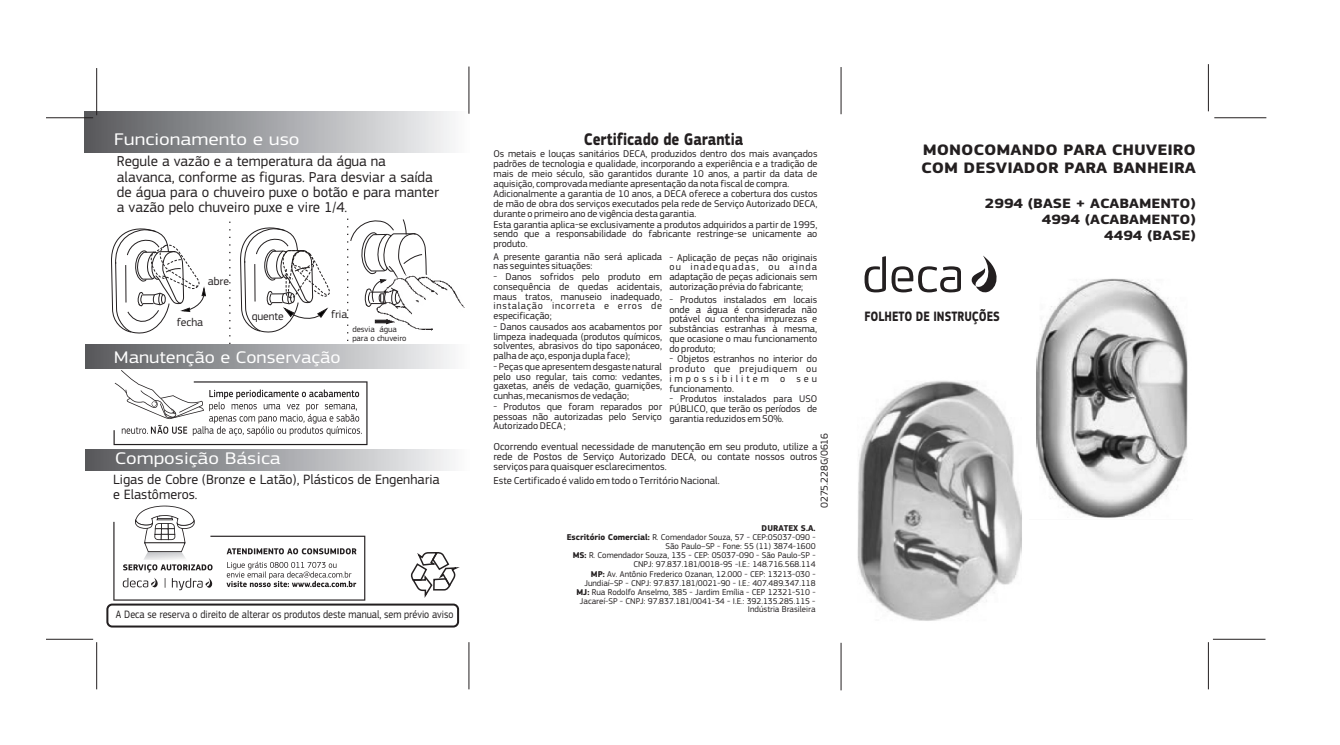
<style>
.page{position:relative;width:1340px;height:745px;background:#fff}
.page>*{position:absolute;margin:0;border:0;box-sizing:border-box;transform-origin:0 0}
.t1{font:17.5px "PF Square Sans Pro";color:#fff;scale:1.15 1}
.t2{font:700 17.5px "PF Square Sans Pro";color:#231f20;scale:.84 1}
.t3{font:17.5px "PF Square Sans Pro";color:#fff;scale:1.21 1}
.t4{font:17.5px "PF Square Sans Pro";color:#fff;scale:1.2 1}
.t5{font:700 15.75px/18px "PF Square Sans Pro";color:#231f20;scale:1.14 1}
.t6{font:14.88px/15px "PF Square Sans Pro";color:#231f20}
.t7{font:700 14.17px "PF Square Sans Pro";color:#231f20;scale:.82 1}
.t8{font:14px/14.9px "PF Square Sans Pro";color:#231f20}
.t9{font:700 14px/16.1px "PF Square Sans Pro";color:#231f20;text-align:right;scale:1.14 1}
.t10{font:11.55px "PF Square Sans Pro";color:#231f20}
.t11{font:11.38px "PF Square Sans Pro";color:#231f20}
.t12{font:11.2px "PF Square Sans Pro";color:#231f20;scale:.9 1}
.t13{font:10.5px/10.2px "PF Square Sans Pro";color:#231f20;text-align:justify}
.t14{font:10.15px/9.8px "PF Square Sans Pro";color:#231f20;text-align:justify}
.t15{font:8.75px/9.1px "PF Square Sans Pro";color:#231f20;text-align:right}
.t16{font:8.58px/9.1px "PF Square Sans Pro";color:#231f20}
.s1{font-weight:700}
</style>
<div class="page">
<div style="left:85px;top:111px;width:384px;height:42px;background:linear-gradient(to right,#57585c,#f9f9fb)"></div>
<hr style="left:96px;top:68px;width:1px;height:47px;background:#231f20">
<hr style="left:46px;top:117px;width:47px;height:1px;background:#231f20">
<hr style="left:46px;top:638px;width:47px;height:1px;background:#231f20">
<hr style="left:96px;top:641px;width:1px;height:48px;background:#231f20">
<hr style="left:468px;top:641px;width:1px;height:48px;background:#231f20">
<hr style="left:840px;top:642px;width:1px;height:48px;background:#231f20">
<hr style="left:1208px;top:641px;width:1px;height:48px;background:#231f20">
<hr style="left:1212px;top:638px;width:53px;height:1px;background:#231f20">
<hr style="left:1208px;top:64px;width:1px;height:47px;background:#231f20">
<hr style="left:1214px;top:117px;width:52px;height:1px;background:#231f20">
<hr style="left:840px;top:67px;width:1px;height:47px;background:#231f20">
<hr style="left:468px;top:66px;width:1px;height:48px;background:#231f20">
<div style="left:106px;top:603px;width:353px;height:24px;border:2px solid #231f20;border-radius:5px"></div>
<div style="left:86px;top:449px;width:383px;height:21px;background:linear-gradient(to right,#57585c,#f9fafb)"></div>
<svg style="left:229px;top:221px;width:1px;height:123px"></svg>
<svg style="left:111px;top:228px;width:95px;height:106px"></svg>
<svg style="left:240px;top:227px;width:90px;height:106px"></svg>
<img style="left:427px;top:274px;width:38px;height:57px">
<svg style="left:347px;top:218px;width:80px;height:123px"></svg>
<div style="left:86px;top:344px;width:383px;height:24px;background:linear-gradient(to right,#57585c,#f9fafb)"></div>
<svg style="left:864px;top:256px;width:97px;height:36px"></svg>
<svg style="left:971px;top:255px;width:26px;height:38px"></svg>
<svg style="left:410px;top:552px;width:48px;height:45px"></svg>
<img style="left:1036px;top:278px;width:152px;height:240px">
<img style="left:857px;top:380px;width:165px;height:241px">
<svg style="left:113px;top:370px;width:254px;height:75px"></svg>
<svg style="left:113px;top:505px;width:252px;height:95px"></svg>
<h1 class="t3" style="left:114px;top:132px;width:155px">Funcionamento e uso</h1>
<h3 class="t6" style="left:117px;top:155px;width:324px">Regule a vazão e a temperatura da água na alavanca, conforme as figuras. Para desviar a saída de água para o chuveiro puxe o botão e para manter a vazão pelo chuveiro puxe e vire 1/4.</h3>
<p class="t10" style="left:208px;top:276px;width:23px">abre</p>
<p class="t10" style="left:177px;top:317px;width:28px">fecha</p>
<p class="t11" style="left:252px;top:311px;width:34px">quente</p>
<p class="t11" style="left:331px;top:309px;width:18px">fria</p>
<p class="t16" style="left:352px;top:325px;width:56px">desvia água para o chuveiro</p>
<h1 class="t1" style="left:114px;top:349px;width:199px">Manutenção e Conservação</h1>
<h1 class="t4" style="left:115px;top:450px;width:140px">Composição Básica</h1>
<h3 class="t8" style="left:113px;top:473px;width:328px">Ligas de Cobre (Bronze e Latão), Plásticos de Engenharia e Elastômeros.</h3>
<p class="t12" style="left:116px;top:609px;width:376px">A Deca se reserva o direito de alterar os produtos deste manual, sem prévio aviso</p>
<h1 class="t2" style="left:584px;top:132px;width:191px">Certificado de Garantia</h1>
<p class="t14" style="left:493px;top:150px;width:325px">Os metais e louças sanitários DECA, produzidos dentro dos mais avançados padrões de tecnologia e qualidade, incorporando a experiência e a tradição de mais de meio século, são garantidos durante 10 anos, a partir da data de aquisição, comprovada mediante apresentação da nota fiscal de compra.</p>
<p class="t14" style="left:493px;top:190px;width:325px">Adicionalmente a garantia de 10 anos, a DECA oferece a cobertura dos custos de mão de obra dos serviços executados pela rede de Serviço Autorizado DECA, durante o primeiro ano de vigência desta garantia.</p>
<p class="t14" style="left:493px;top:220px;width:325px">Esta garantia aplica-se exclusivamente a produtos adquiridos a partir de 1995, sendo que a responsabilidade do fabricante restringe-se unicamente ao produto.</p>
<p class="t14" style="left:493px;top:252px;width:170px">A presente garantia não será aplicada nas seguintes situações:</p>
<p class="t14" style="left:493px;top:272px;width:170px">- Danos sofridos pelo produto em consequência de quedas acidentais, maus tratos, manuseio inadequado, instalação incorreta e erros de especificação;</p>
<p class="t14" style="left:493px;top:322px;width:170px">- Danos causados aos acabamentos por limpeza inadequada (produtos químicos, solventes, abrasivos do tipo saponáceo, palha de aço, esponja dupla face);</p>
<p class="t14" style="left:493px;top:362px;width:170px">- Peças que apresentem desgaste natural pelo uso regular, tais como: vedantes, gaxetas, anéis de vedação, guarnições, cunhas, mecanismos de vedação;</p>
<p class="t14" style="left:493px;top:402px;width:170px">- Produtos que foram reparados por pessoas não autorizadas pelo Serviço Autorizado DECA ;</p>
<p class="t14" style="left:669px;top:253px;width:149px">- Aplicação de peças não originais ou inadequadas, ou ainda adaptação de peças adicionais sem autorização prévia do fabricante;</p>
<p class="t14" style="left:669px;top:295px;width:149px">- Produtos instalados em locais onde a água é considerada não potável ou contenha impurezas e substâncias estranhas à mesma, que ocasione o mau funcionamento do produto;</p>
<p class="t14" style="left:669px;top:354px;width:149px">- Objetos estranhos no interior do produto que prejudiquem ou impossibilitem o seu funcionamento.</p>
<p class="t14" style="left:669px;top:394px;width:149px">- Produtos instalados para USO PÚBLICO, que terão os períodos de garantia reduzidos em 50%.</p>
<p class="t13" style="left:820px;top:507px;width:77px;rotate:-90deg">0275.228G/0616</p>
<p class="t13" style="left:493px;top:442px;width:325px">Ocorrendo eventual necessidade de manutenção em seu produto, utilize a rede de Postos de Serviço Autorizado DECA, ou contate nossos outros serviços para quaisquer esclarecimentos.</p>
<p class="t13" style="left:493px;top:475px;width:227px">Este Certificado é valido em todo o Território Nacional.</p>
<p class="t15" style="left:566px;top:524px;width:250px"><span class="s1">DURATEX S.A.<br>Escritório Comercial:</span> R. Comendador Souza, 57 - CEP:05037-090 - São Paulo–SP - Fone: 55 (11) 3874-1600<br><span class="s1">MS:</span> R. Comendador Souza, 135 - CEP: 05037-090 - São Paulo-SP - CNPJ: 97.837.181/0018-95 -I.E.: 148.716.568.114<br><span class="s1">MP:</span> Av. Antônio Frederico Ozanan, 12.000 - CEP: 13213-030 - Jundiaí–SP - CNPJ: 97.837.181/0021-90 - I.E.: 407.489.347.118<br><span class="s1">MJ:</span> Rua Rodolfo Anselmo, 385 - Jardim Emília - CEP 12321-510 - Jacareí-SP - CNPJ: 97.837.181/0041-34 - I.E.: 392.135.285.115 - Indústria Brasileira</p>
<h2 class="t5" style="left:921px;top:142px;width:242px">MONOCOMANDO PARA CHUVEIRO<br>COM DESVIADOR PARA BANHEIRA</h2>
<h3 class="t9" style="left:984px;top:196px;width:187px">2994 (BASE + ACABAMENTO)<br>4994 (ACABAMENTO)<br>4494 (BASE)</h3>
<h3 class="t7" style="left:864px;top:310px;width:167px">FOLHETO DE INSTRUÇÕES</h3>
</div>
